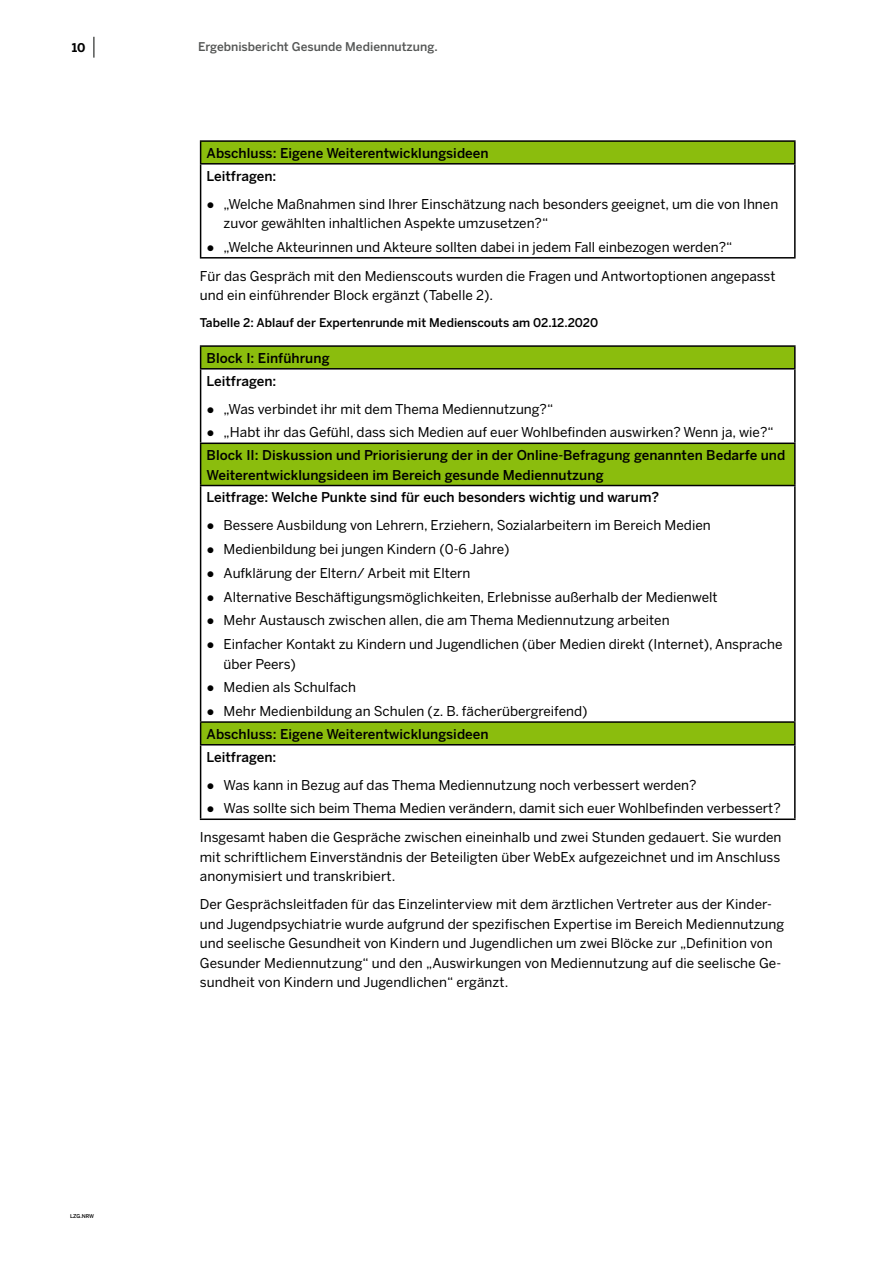
<style>
.page{position:relative;width:893px;height:1263px;background:#fff}
.page>*{position:absolute;margin:0;border:0;box-sizing:border-box;transform-origin:0 0}
.Standardschrift_Deut{font:13.5px/19.5px "Benton Sans";color:#000}
.P-Fließtext_9_13_2{font:13.5px/19.5px "Benton Sans";letter-spacing:.005em;color:#000}
.P-Fließtext_9_13_2-2{font:500 13.5px/19.5px "Benton Sans";letter-spacing:.005em;color:#000}
.Standardschrift_Deut-2{font:500 12px "Benton Sans";color:#000}
.t1{font:500 12px "Benton Sans";color:#555756}
.t2{font:700 12px "Benton Sans";color:#000}
.t3{font:500 5.25px "Benton Sans";letter-spacing:-.01em;color:#000}
.s1{font-family:"Arial"}
</style>
<div class="page">
<hr style="left:93px;top:37px;width:2px;height:21px;background:#555756">
<div style="left:201px;top:141px;width:594px;height:23px;background:#8bbd0d"></div>
<hr style="left:200px;top:140px;width:596px;height:2px;background:#000">
<svg style="left:200px;top:142px;width:1px;height:21px"></svg>
<hr style="left:794px;top:142px;width:2px;height:21px;background:#000">
<hr style="left:200px;top:163px;width:596px;height:2px;background:#000">
<hr style="left:200px;top:165px;width:1px;height:92px;background:#000">
<hr style="left:794px;top:165px;width:2px;height:92px;background:#000">
<hr style="left:200px;top:257px;width:596px;height:2px;background:#000">
<svg style="left:201px;top:347px;width:593px;height:397px"></svg>
<hr style="left:200px;top:345px;width:596px;height:2px;background:#000">
<svg style="left:200px;top:347px;width:1px;height:21px"></svg>
<hr style="left:794px;top:347px;width:2px;height:21px;background:#000">
<hr style="left:200px;top:368px;width:596px;height:2px;background:#000">
<hr style="left:200px;top:370px;width:1px;height:72px;background:#000">
<hr style="left:794px;top:370px;width:2px;height:72px;background:#000">
<hr style="left:200px;top:442px;width:596px;height:2px;background:#000">
<hr style="left:200px;top:444px;width:1px;height:41px;background:#000">
<hr style="left:794px;top:444px;width:2px;height:41px;background:#000">
<hr style="left:200px;top:485px;width:596px;height:1px;background:#000">
<hr style="left:200px;top:486px;width:1px;height:235px;background:#000">
<hr style="left:794px;top:486px;width:2px;height:235px;background:#000">
<hr style="left:200px;top:721px;width:596px;height:2px;background:#000">
<svg style="left:200px;top:723px;width:1px;height:21px"></svg>
<hr style="left:794px;top:723px;width:2px;height:21px;background:#000">
<hr style="left:200px;top:744px;width:596px;height:1px;background:#000">
<hr style="left:200px;top:745px;width:1px;height:73px;background:#000">
<hr style="left:794px;top:745px;width:2px;height:73px;background:#000">
<hr style="left:200px;top:818px;width:596px;height:2px;background:#000">
<p class="t2" style="left:72px;top:40px;width:15px">10</p>
<p class="t3" style="left:70px;top:1213px;width:25px">LZG.NRW</p>
<p class="t1" style="left:198px;top:39px;width:241px">Ergebnisbericht Gesunde Mediennutzung.</p>
<p class="P-Fließtext_9_13_2-2" style="left:207px;top:143px;width:284px">Abschluss: Eigene Weiterentwicklungsideen</p>
<p class="P-Fließtext_9_13_2-2" style="left:207px;top:166px;width:71px">Leitfragen:</p>
<p class="Standardschrift_Deut" style="left:224px;top:194px;width:556px;text-indent:-17px"><span class="s1">●</span> „Welche Maßnahmen sind Ihrer Einschätzung nach besonders geeignet, um die von Ihnen zuvor gewählten inhaltlichen Aspekte umzusetzen?“</p>
<p class="Standardschrift_Deut" style="left:207px;top:237px;width:527px"><span class="s1">●</span> „Welche Akteurinnen und Akteure sollten dabei in jedem Fall einbezogen werden?“</p>
<p class="P-Fließtext_9_13_2" style="left:200px;top:266px;width:577px">Für das Gespräch mit den Medienscouts wurden die Fragen und Antwortoptionen angepasst und ein einführender Block ergänzt (Tabelle 2).</p>
<p class="Standardschrift_Deut-2" style="left:200px;top:315px;width:400px">Tabelle 2: Ablauf der Expertenrunde mit Medienscouts am 02.12.2020</p>
<p class="P-Fließtext_9_13_2-2" style="left:207px;top:348px;width:124px">Block I: Einführung</p>
<p class="P-Fließtext_9_13_2-2" style="left:207px;top:371px;width:71px">Leitfragen:</p>
<p class="Standardschrift_Deut" style="left:207px;top:399px;width:348px"><span class="s1">●</span> „Was verbindet ihr mit dem Thema Mediennutzung?“</p>
<p class="Standardschrift_Deut" style="left:207px;top:422px;width:569px"><span class="s1">●</span> „Habt ihr das Gefühl, dass sich Medien auf euer Wohlbefinden auswirken? Wenn ja, wie?“</p>
<p class="P-Fließtext_9_13_2-2" style="left:207px;top:445px;width:580px">Block II: Diskussion und Priorisierung der in der Online-Befragung genannten Bedarfe und<br>Weiterentwicklungsideen im Bereich gesunde Mediennutzung</p>
<p class="P-Fließtext_9_13_2-2" style="left:207px;top:487px;width:454px">Leitfrage: Welche Punkte sind für euch besonders wichtig und warum?</p>
<p class="Standardschrift_Deut" style="left:207px;top:515px;width:506px"><span class="s1">●</span> Bessere Ausbildung von Lehrern, Erziehern, Sozialarbeitern im Bereich Medien</p>
<p class="Standardschrift_Deut" style="left:207px;top:539px;width:304px"><span class="s1">●</span> Medienbildung bei jungen Kindern (0-6 Jahre)</p>
<p class="Standardschrift_Deut" style="left:207px;top:563px;width:265px"><span class="s1">●</span> Aufklärung der Eltern/ Arbeit mit Eltern</p>
<p class="Standardschrift_Deut" style="left:207px;top:587px;width:512px"><span class="s1">●</span> Alternative Beschäftigungsmöglichkeiten, Erlebnisse außerhalb der Medienwelt</p>
<p class="Standardschrift_Deut" style="left:207px;top:610px;width:465px"><span class="s1">●</span> Mehr Austausch zwischen allen, die am Thema Mediennutzung arbeiten</p>
<p class="Standardschrift_Deut" style="left:224px;top:634px;width:560px;text-indent:-17px"><span class="s1">●</span> Einfacher Kontakt zu Kindern und Jugendlichen (über Medien direkt (Internet), Ansprache über Peers)</p>
<p class="Standardschrift_Deut" style="left:207px;top:677px;width:151px"><span class="s1">●</span> Medien als Schulfach</p>
<p class="Standardschrift_Deut" style="left:207px;top:701px;width:382px"><span class="s1">●</span> Mehr Medienbildung an Schulen (z. B. fächerübergreifend)</p>
<p class="P-Fließtext_9_13_2-2" style="left:207px;top:724px;width:284px">Abschluss: Eigene Weiterentwicklungsideen</p>
<p class="P-Fließtext_9_13_2-2" style="left:207px;top:747px;width:71px">Leitfragen:</p>
<p class="Standardschrift_Deut" style="left:207px;top:775px;width:491px"><span class="s1">●</span> Was kann in Bezug auf das Thema Mediennutzung noch verbessert werden?</p>
<p class="Standardschrift_Deut" style="left:207px;top:798px;width:576px"><span class="s1">●</span> Was sollte sich beim Thema Medien verändern, damit sich euer Wohlbefinden verbessert?</p>
<p class="P-Fließtext_9_13_2" style="left:200px;top:827px;width:583px;text-align:justify">Insgesamt haben die Gespräche zwischen eineinhalb und zwei Stunden gedauert. Sie wurden mit schriftlichem Einverständnis der Beteiligten über WebEx aufgezeichnet und im Anschluss anonymisiert und transkribiert.</p>
<p class="P-Fließtext_9_13_2" style="left:200px;top:894px;width:586px">Der Gesprächsleitfaden für das Einzelinterview mit dem ärztlichen Vertreter aus der Kinder&shy;und Jugendpsychiatrie wurde aufgrund der spezifischen Expertise im Bereich Mediennutzung und seelische Gesundheit von Kindern und Jugendlichen um zwei Blöcke zur „Definition von Gesunder Mediennutzung“ und den „Auswirkungen von Mediennutzung auf die seelische Ge&shy;sundheit von Kindern und Jugendlichen“ ergänzt.</p>
</div>
